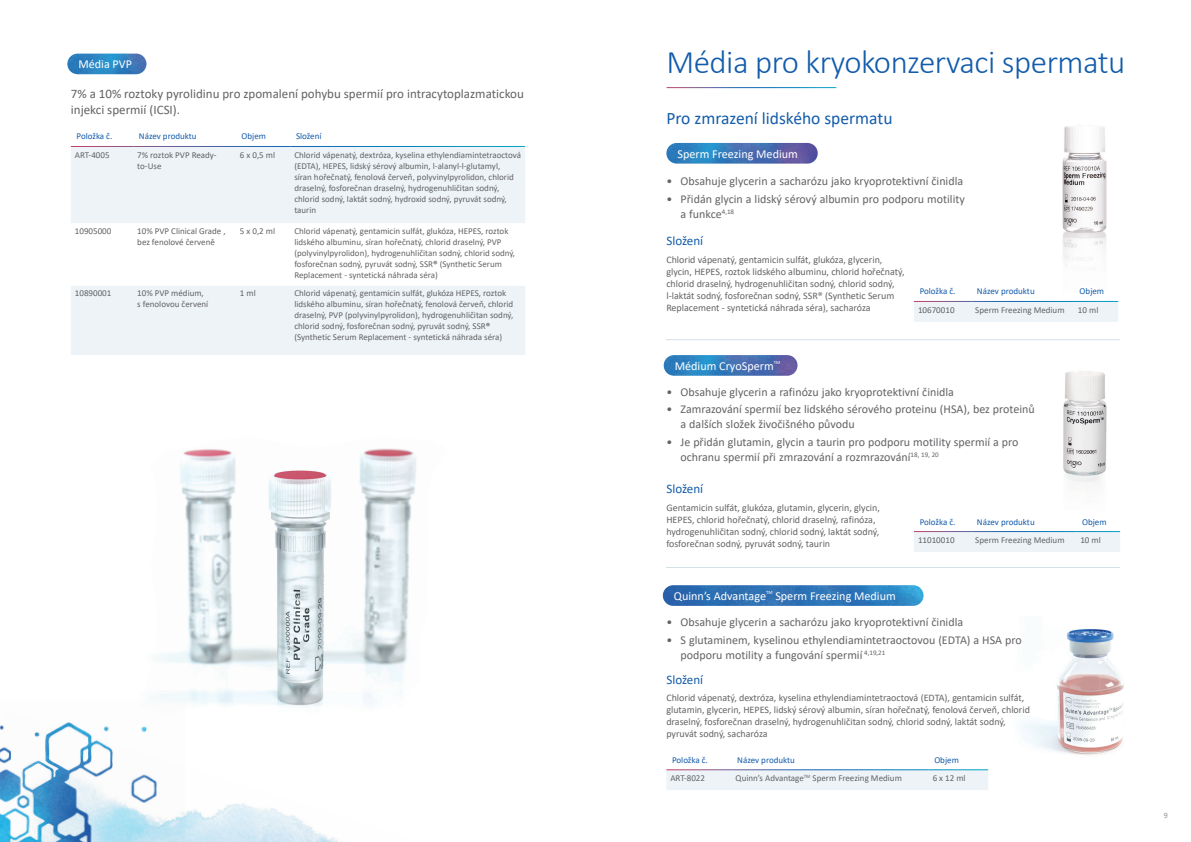
<style>
.page{position:relative;width:1191px;height:842px;background:#fff}
.page>*{position:absolute;margin:0;border:0;box-sizing:border-box;transform-origin:0 0}
.Large_Title{font:300 33px "Calibri";letter-spacing:-.015em;color:#135cab}
.Subtitle_EDIT{font:17.5px "Calibri";color:#135cab}
.Body_Paragraph__no_subtitle{font:13px/16px "Calibri";color:#636366}
.Paragraph_Header_EDIT{font:13px "Calibri";color:#135cab}
.Lozenge{font:12.1px "Calibri";color:#fff}
.t1{font:12px/15px "Calibri";color:#636366}
.Composition_text{font:10px/12px "Calibri";color:#636366}
.Body_Paragraph__after_subtitle{font:10px/12px "Calibri";color:#636366}
.Table_Text{font:9px/11px "Calibri";color:#636366}
.Table_Header_EDIT{font:9px "Calibri";color:#135cab}
.t2{font:8px "Calibri";color:#8e9093}
.Lozenge-2{font:4.9px "Calibri";color:#fff}
.s1{font-weight:700}
</style>
<div class="page">
<img style="left:1019px;top:629px;width:105px;height:126px">
<img style="left:152px;top:448px;width:264px;height:259px">
<img style="left:1003px;top:125px;width:116px;height:177px">
<img style="left:1063px;top:371px;width:44px;height:114px">
<img style="left:663px;top:585px;width:260px;height:21px;border-radius:10px">
<img style="left:663px;top:355px;width:134px;height:21px;border-radius:10px">
<img style="left:666px;top:143px;width:151px;height:21px;border-radius:10px">
<div style="left:71px;top:147px;width:454px;height:76px;background:#edf3f6"></div>
<div style="left:71px;top:286px;width:454px;height:69px;background:#edf3f6"></div>
<img style="left:67px;top:54px;width:79px;height:20px;border-radius:10px">
<div style="left:914px;top:302px;width:204px;height:20px;background:#edf3f6"></div>
<hr style="left:971px;top:301px;width:103px;height:1px;background:#fff">
<hr style="left:1074px;top:301px;width:44px;height:1px;background:#fff">
<div style="left:914px;top:532px;width:206px;height:20px;background:#edf3f6"></div>
<hr style="left:666px;top:339px;width:453px;height:1px;background:#d3e2e9">
<hr style="left:666px;top:567px;width:453px;height:1px;background:#d3e2e9">
<div style="left:666px;top:770px;width:322px;height:20px;background:#edf3f6"></div>
<img style="left:186px;top:803px;width:154px;height:39px">
<img style="left:0;top:700px;width:186px;height:142px">
<p class="Lozenge" style="left:78px;top:56px;width:55px">Média PVP</p>
<p class="Body_Paragraph__no_subtitle" style="left:71px;top:85px;width:454px">7% a 10% roztoky pyrolidinu pro zpomalení pohybu spermií pro intracytoplazmatickou injekci spermií (ICSI).</p>
<p class="Table_Header_EDIT" style="left:77px;top:130px;width:37px">Položka č.</p>
<p class="Table_Header_EDIT" style="left:139px;top:130px;width:59px">Název produktu</p>
<p class="Table_Header_EDIT" style="left:242px;top:130px;width:26px">Objem</p>
<p class="Table_Header_EDIT" style="left:296px;top:130px;width:27px">Složení</p>
<p class="Table_Text" style="left:75px;top:149px;width:36px">ART-4005</p>
<p class="Table_Text" style="left:137px;top:149px;width:81px">7% roztok PVP Ready&shy;to-Use</p>
<p class="Table_Text" style="left:240px;top:149px;width:37px">6 x 0,5 ml</p>
<p class="Table_Text" style="left:294px;top:149px;width:228px">Chlorid vápenatý, dextróza, kyselina ethylendiamintetraoctová (EDTA), HEPES, lidský sérový albumin, l-alanyl-l-glutamyl,<br>síran hořečnatý, fenolová červeň, polyvinylpyrolidon, chlorid draselný, fosforečnan draselný, hydrogenuhličitan sodný, chlorid sodný, laktát sodný, hydroxid sodný, pyruvát sodný, taurin</p>
<p class="Table_Text" style="left:75px;top:225px;width:38px">10905000</p>
<p class="Table_Text" style="left:137px;top:225px;width:90px">10% PVP Clinical Grade , bez fenolové červeně</p>
<p class="Table_Text" style="left:240px;top:225px;width:37px">5 x 0,2 ml</p>
<p class="Table_Text" style="left:294px;top:225px;width:222px">Chlorid vápenatý, gentamicin sulfát, glukóza, HEPES, roztok lidského albuminu, síran hořečnatý, chlorid draselný, PVP (polyvinylpyrolidon), hydrogenuhličitan sodný, chlorid sodný, fosforečnan sodný, pyruvát sodný, SSR<span class="s1">®</span> (Synthetic Serum Replacement - syntetická náhrada séra)</p>
<p class="Table_Text" style="left:75px;top:288px;width:38px">10890001</p>
<p class="Table_Text" style="left:137px;top:288px;width:73px">10% PVP médium, s fenolovou červení</p>
<p class="Table_Text" style="left:240px;top:288px;width:17px">1 ml</p>
<p class="Table_Text" style="left:294px;top:288px;width:220px">Chlorid vápenatý, gentamicin sulfát, glukóza HEPES, roztok lidského albuminu, síran hořečnatý, fenolová červeň, chlorid draselný, PVP (polyvinylpyrolidon), hydrogenuhličitan sodný, chlorid sodný, fosforečnan sodný, pyruvát sodný, SSR<span class="s1">® </span>(Synthetic Serum Replacement - syntetická náhrada séra)</p>
<p class="Large_Title" style="left:666px;top:42px;width:460px">Média pro kryokonzervaci spermatu</p>
<p class="Subtitle_EDIT" style="left:666px;top:106px;width:228px">Pro zmrazení lidského spermatu</p>
<p class="Lozenge" style="left:677px;top:145px;width:122px">Sperm Freezing Medium</p>
<p class="t1" style="left:666px;top:173px;width:298px">• Obsahuje glycerin a sacharózu jako kryoprotektivní činidla</p>
<p class="t1" style="left:680px;top:191px;width:286px;text-indent:-14px">• Přidán glycin a lidský sérový albumin pro podporu motility a funkce<sup>4,18</sup></p>
<p class="Paragraph_Header_EDIT" style="left:666px;top:232px;width:38px">Složení</p>
<p class="Composition_text" style="left:666px;top:253px;width:240px">Chlorid vápenatý, gentamicin sulfát, glukóza, glycerin, glycin, HEPES, roztok lidského albuminu, chlorid hořečnatý, chlorid draselný, hydrogenuhličitan sodný, chlorid sodný, l-laktát sodný, fosforečnan sodný, SSR® (Synthetic Serum Replacement - syntetická náhrada séra), sacharóza</p>
<p class="Table_Header_EDIT" style="left:919px;top:285px;width:37px">Položka č.</p>
<p class="Table_Header_EDIT" style="left:977px;top:285px;width:59px">Název produktu</p>
<p class="Table_Header_EDIT" style="left:1079px;top:285px;width:26px">Objem</p>
<p class="Table_Text" style="left:918px;top:304px;width:38px">10670010</p>
<p class="Table_Text" style="left:975px;top:304px;width:91px">Sperm Freezing Medium</p>
<p class="Table_Text" style="left:1078px;top:304px;width:22px">10 ml</p>
<p class="Lozenge" style="left:675px;top:357px;width:100px">Médium CryoSperm</p>
<p class="Lozenge-2" style="left:773px;top:359px;width:8px">TM</p>
<p class="t1" style="left:666px;top:384px;width:289px">• Obsahuje glycerin a rafinózu jako kryoprotektivní činidla</p>
<p class="t1" style="left:680px;top:402px;width:356px;text-indent:-14px">• Zamrazování spermií bez lidského sérového proteinu (HSA), bez proteinů a dalších složek živočišného původu</p>
<p class="t1" style="left:680px;top:434px;width:339px;text-indent:-14px">• Je přidán glutamin, glycin a taurin pro podporu motility spermií a pro ochranu spermií při zmrazování a rozmrazování<sup>18,</sup> <sup>19,</sup> <sup>20</sup></p>
<p class="Paragraph_Header_EDIT" style="left:666px;top:480px;width:38px">Složení</p>
<p class="Composition_text" style="left:666px;top:501px;width:215px">Gentamicin sulfát, glukóza, glutamin, glycerin, glycin, HEPES, chlorid hořečnatý, chlorid draselný, rafinóza, hydrogenuhličitan sodný, chlorid sodný, laktát sodný, fosforečnan sodný, pyruvát sodný, taurin</p>
<p class="Lozenge" style="left:674px;top:587px;width:94px">Quinn’s Advantage</p>
<p class="Lozenge-2" style="left:766px;top:589px;width:8px">TM</p>
<p class="Lozenge" style="left:775px;top:587px;width:122px">Sperm Freezing Medium</p>
<p class="Table_Header_EDIT" style="left:919px;top:515px;width:37px">Položka č.</p>
<p class="Table_Header_EDIT" style="left:977px;top:515px;width:59px">Název produktu</p>
<p class="Table_Header_EDIT" style="left:1082px;top:515px;width:26px">Objem</p>
<p class="Table_Text" style="left:918px;top:534px;width:38px">11010010</p>
<p class="Table_Text" style="left:975px;top:534px;width:91px">Sperm Freezing Medium</p>
<p class="Table_Text" style="left:1080px;top:534px;width:22px">10 ml</p>
<p class="t1" style="left:666px;top:614px;width:298px">• Obsahuje glycerin a sacharózu jako kryoprotektivní činidla</p>
<p class="t1" style="left:680px;top:632px;width:343px;text-indent:-14px">• S glutaminem, kyselinou ethylendiamintetraoctovou (EDTA) a HSA pro podporu motility a fungování spermií <sup>4,19,21</sup></p>
<p class="Paragraph_Header_EDIT" style="left:666px;top:670px;width:38px">Složení</p>
<p class="Body_Paragraph__after_subtitle" style="left:666px;top:692px;width:365px">Chlorid vápenatý, dextróza, kyselina ethylendiamintetraoctová (EDTA), gentamicin sulfát, glutamin, glycerin, HEPES, lidský sérový albumin, síran hořečnatý, fenolová červeň, chlorid draselný, fosforečnan draselný, hydrogenuhličitan sodný, chlorid sodný, laktát sodný, pyruvát sodný, sacharóza</p>
<p class="Table_Header_EDIT" style="left:672px;top:753px;width:37px">Položka č.</p>
<p class="Table_Header_EDIT" style="left:737px;top:753px;width:59px">Název produktu</p>
<p class="Table_Header_EDIT" style="left:934px;top:753px;width:26px">Objem</p>
<p class="Table_Text" style="left:670px;top:772px;width:36px">ART-8022</p>
<p class="Table_Text" style="left:735px;top:772px;width:168px">Quinn’s Advantage<sup>TM</sup> Sperm Freezing Medium</p>
<p class="Table_Text" style="left:932px;top:772px;width:34px">6 x 12 ml</p>
<p class="t2" style="left:1163px;top:810px;width:6px">9</p>
</div>
